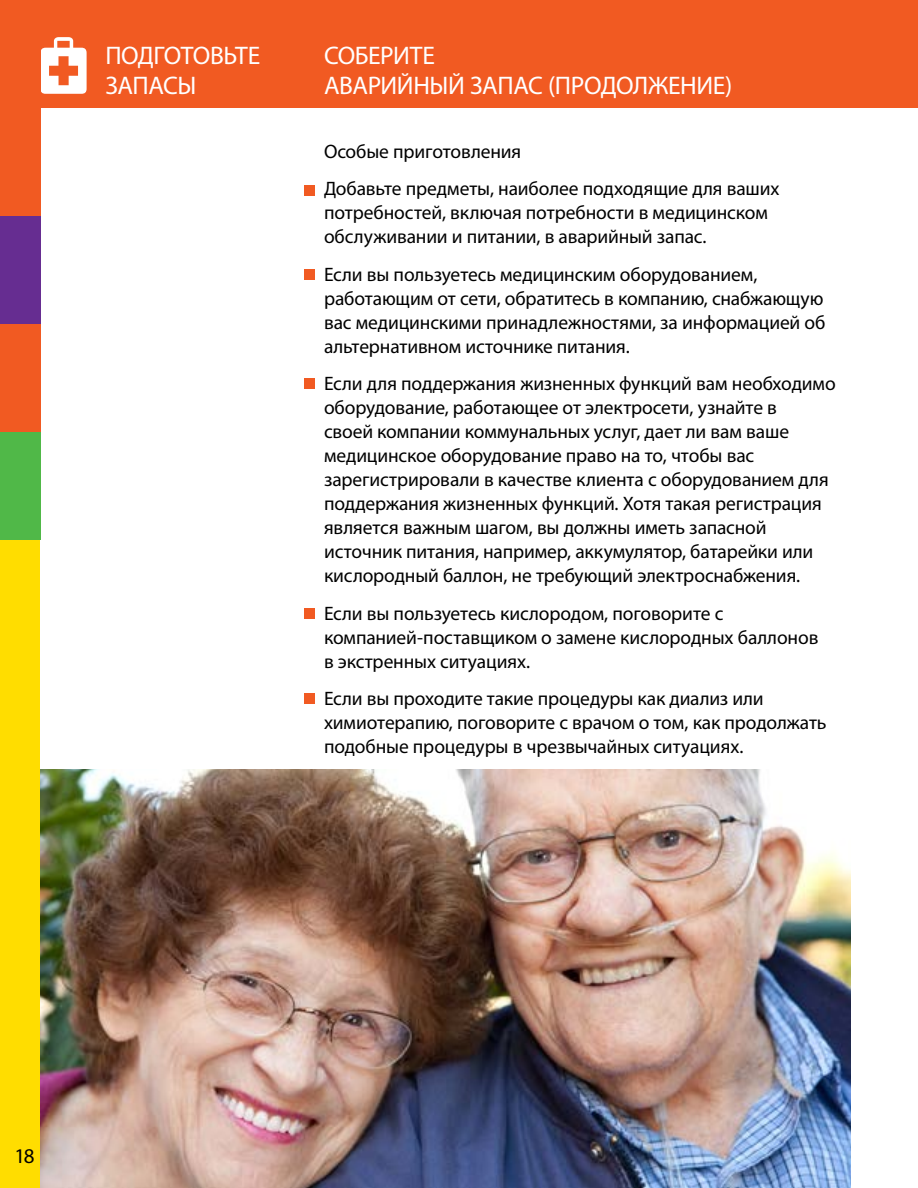
<style>
.page{position:relative;width:918px;height:1188px;background:#fff}
.page>*{position:absolute;margin:0;border:0;box-sizing:border-box;transform-origin:0 0}
.t1{font:25.5px/30px "Myriad Pro";letter-spacing:-.02em;color:#fff}
.t2{font:21px "Myriad Pro";color:#000}
.t3{font:19.5px/24px "Myriad Pro";letter-spacing:-.005em;color:#000}
</style>
<div class="page">
<div style="left:0;top:0;width:40px;height:1188px;background:#fd0"></div>
<div style="left:304px;top:185px;width:11px;height:11px;background:#f15a22"></div>
<div style="left:304px;top:269px;width:11px;height:11px;background:#f15a22"></div>
<div style="left:304px;top:378px;width:11px;height:11px;background:#f15a22"></div>
<div style="left:304px;top:608px;width:11px;height:11px;background:#f15a22"></div>
<div style="left:304px;top:693px;width:11px;height:11px;background:#f15a22"></div>
<div style="left:0;top:0;width:918px;height:108px;background:#f15a22"></div>
<svg style="left:41px;top:37px;width:46px;height:57px"></svg>
<div style="left:0;top:0;width:40px;height:432px;background:#f15a22"></div>
<div style="left:0;top:216px;width:40px;height:108px;background:#662d91"></div>
<div style="left:0;top:432px;width:40px;height:108px;background:#50b848"></div>
<img style="left:40px;top:770px;width:810px;height:418px">
<h1 class="t1" style="left:105px;top:40px;width:156px">ПОДГОТОВЬТЕ<br>ЗАПАСЫ</h1>
<h1 class="t1" style="left:324px;top:40px;width:410px">СОБЕРИТЕ<br>АВАРИЙНЫЙ ЗАПАС (ПРОДОЛЖЕНИЕ)</h1>
<p class="t3" style="left:324px;top:132px;width:457px;line-height:37.5px">Особые приготовления<br>Добавьте предметы, наиболее подходящие для ваших</p>
<p class="t3" style="left:324px;top:201px;width:445px">потребностей, включая потребности в медицинском обслуживании и питании, в аварийный запас.</p>
<p class="t3" style="left:324px;top:262px;width:503px">Если вы пользуетесь медицинским оборудованием, работающим от сети, обратитесь в компанию, снабжающую вас медицинскими принадлежностями, за информацией об альтернативном источнике питания.</p>
<p class="t3" style="left:324px;top:372px;width:513px">Если для поддержания жизненных функций вам необходимо оборудование, работающее от электросети, узнайте в<br>своей компании коммунальных услуг, дает ли вам ваше медицинское оборудование право на то, чтобы вас зарегистрировали в качестве клиента с оборудованием для поддержания жизненных функций. Хотя такая регистрация является важным шагом, вы должны иметь запасной источник питания, например, аккумулятор, батарейки или кислородный баллон, не требующий электроснабжения.</p>
<p class="t3" style="left:324px;top:601px;width:496px">Если вы пользуетесь кислородом, поговорите с компанией-поставщиком о замене кислородных баллонов в экстренных ситуациях.</p>
<p class="t3" style="left:324px;top:687px;width:504px">Если вы проходите такие процедуры как диализ или химиотерапию, поговорите с врачом о том, как продолжать подобные процедуры в чрезвычайных ситуациях.</p>
<p class="t2" style="left:14px;top:1143px;width:22px">18</p>
</div>
